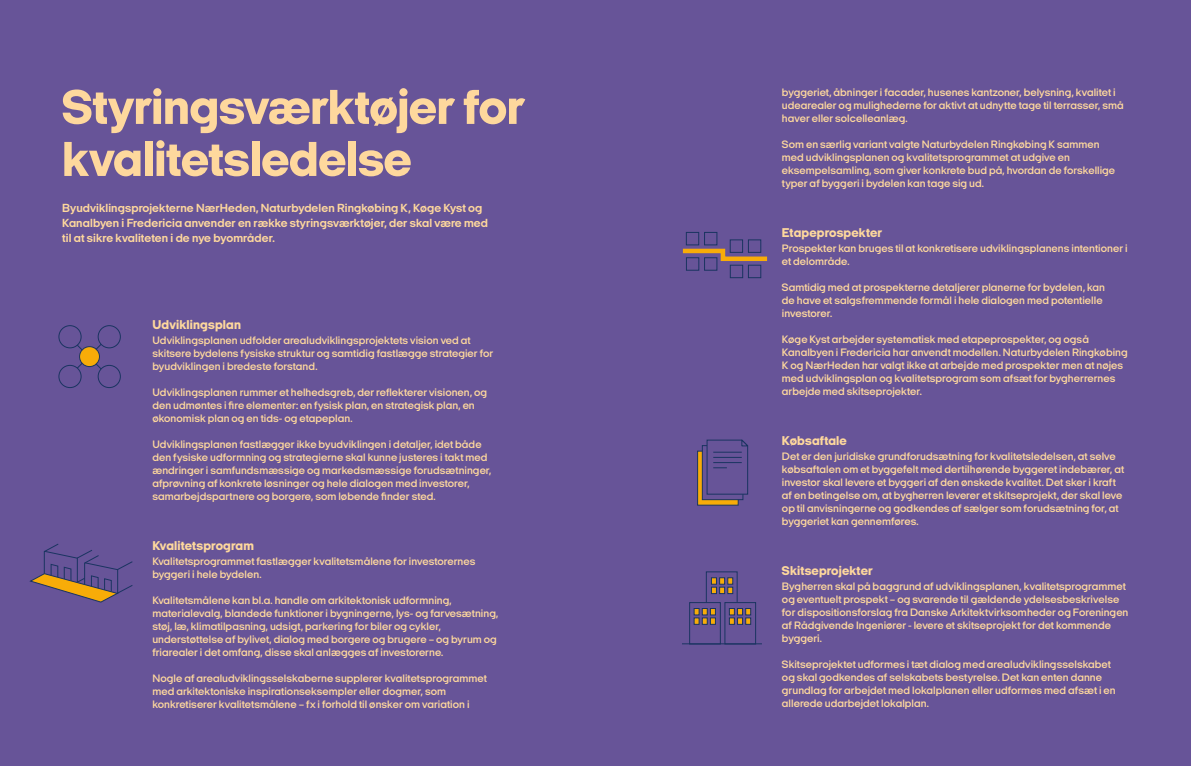
<style>
.page{position:relative;width:1191px;height:766px;background:#fff}
.page>*{position:absolute;margin:0;border:0;box-sizing:border-box;transform-origin:0 0}
.t1{font:800 50px/52px "Italian Plate No Two Exp";letter-spacing:-.005em;color:#fed89d}
.t2{font:800 13px "Italian Plate No Two Exp";letter-spacing:.01em;color:#fed89d}
.t3{font:700 12px/15px "Italian Plate No Two Exp";letter-spacing:.01em;color:#fed89d}
.t4{font:11px/13px "Italian Plate No Two Exp D Bd";letter-spacing:.005em;color:#fed89d}
</style>
<div class="page">
<div style="left:0;top:0;width:1191px;height:765px;background:#675498"></div>
<svg style="left:65px;top:332px;width:48px;height:48px"></svg>
<div style="left:80px;top:346px;width:19px;height:20px;background:#f8ac08;border-radius:50%"></div>
<div style="left:79px;top:346px;width:21px;height:21px;border:1px solid #1a3461;border-radius:50%"></div>
<div style="left:59px;top:325px;width:22px;height:23px;background:#675498;border-radius:50%"></div>
<div style="left:59px;top:325px;width:22px;height:23px;border:1px solid #1a3461;border-radius:50%"></div>
<div style="left:98px;top:325px;width:22px;height:23px;background:#675498;border-radius:50%"></div>
<div style="left:98px;top:325px;width:23px;height:23px;border:1px solid #1a3461;border-radius:50%"></div>
<div style="left:59px;top:365px;width:22px;height:22px;background:#675498;border-radius:50%"></div>
<div style="left:59px;top:365px;width:22px;height:23px;border:1px solid #1a3461;border-radius:50%"></div>
<div style="left:98px;top:365px;width:22px;height:22px;background:#675498;border-radius:50%"></div>
<div style="left:98px;top:365px;width:23px;height:23px;border:1px solid #1a3461;border-radius:50%"></div>
<div style="left:689px;top:602px;width:31px;height:42px;border:1px solid #1a3461"></div>
<svg style="left:693px;top:608px;width:6px;height:7px"></svg>
<svg style="left:693px;top:617px;width:6px;height:7px"></svg>
<div style="left:724px;top:602px;width:32px;height:42px;border:1px solid #1a3461"></div>
<svg style="left:738px;top:608px;width:5px;height:7px"></svg>
<svg style="left:745px;top:608px;width:6px;height:7px"></svg>
<svg style="left:702px;top:571px;width:36px;height:53px"></svg>
<svg style="left:737px;top:617px;width:6px;height:7px"></svg>
<svg style="left:745px;top:617px;width:6px;height:7px"></svg>
<svg style="left:711px;top:577px;width:6px;height:7px"></svg>
<svg style="left:719px;top:577px;width:6px;height:7px"></svg>
<svg style="left:727px;top:577px;width:6px;height:7px"></svg>
<svg style="left:711px;top:586px;width:6px;height:7px"></svg>
<svg style="left:719px;top:586px;width:6px;height:7px"></svg>
<svg style="left:727px;top:586px;width:6px;height:7px"></svg>
<hr style="left:682px;top:643px;width:80px;height:1px;background:#1a3461">
<svg style="left:697px;top:450px;width:41px;height:55px"></svg>
<div style="left:702px;top:445px;width:41px;height:55px;background:#675498;border:1px solid #1a3461"></div>
<svg style="left:706px;top:439px;width:43px;height:55px"></svg>
<div style="left:686px;top:232px;width:13px;height:13px;border:1px solid #1a3461"></div>
<div style="left:686px;top:257px;width:13px;height:13px;border:1px solid #1a3461"></div>
<div style="left:730px;top:239px;width:13px;height:14px;border:1px solid #1a3461"></div>
<div style="left:730px;top:265px;width:13px;height:13px;border:1px solid #1a3461"></div>
<div style="left:704px;top:257px;width:13px;height:13px;border:1px solid #1a3461"></div>
<div style="left:704px;top:232px;width:13px;height:13px;border:1px solid #1a3461"></div>
<div style="left:748px;top:265px;width:13px;height:13px;border:1px solid #1a3461"></div>
<div style="left:748px;top:239px;width:13px;height:14px;border:1px solid #1a3461"></div>
<svg style="left:680px;top:246px;width:89px;height:17px"></svg>
<svg style="left:29px;top:543px;width:104px;height:59px"></svg>
<h1 class="t1" style="left:62px;top:81px;width:464px">Styringsværktøjer for kvalitetsledelse</h1>
<p class="t4" style="left:782px;top:85px;width:343px">byggeriet, åbninger i facader, husenes kantzoner, belysning, kvalitet i udearealer og mulighederne for aktivt at udnytte tage til terrasser, små haver eller solcelleanlæg.</p>
<p class="t4" style="left:782px;top:137px;width:335px">Som en særlig variant valgte Naturbydelen Ringkøbing K sammen med udviklingsplanen og kvalitetsprogrammet at udgive en eksempelsamling, som giver konkrete bud på, hvordan de forskellige typer af byggeri i bydelen kan tage sig ud.</p>
<p class="t2" style="left:782px;top:225px;width:102px">Etapeprospekter</p>
<p class="t4" style="left:782px;top:241px;width:347px">Prospekter kan bruges til at konkretisere udviklingsplanens intentioner i et delområde.</p>
<p class="t4" style="left:782px;top:280px;width:325px">Samtidig med at prospekterne detaljerer planerne for bydelen, kan de have et salgsfremmende formål i hele dialogen med potentielle investorer.</p>
<p class="t4" style="left:782px;top:332px;width:347px">Køge Kyst arbejder systematisk med etapeprospekter, og også Kanalbyen i Fredericia har anvendt modellen. Naturbydelen Ringkøbing K og NærHeden har valgt ikke at arbejde med prospekter men at nøjes med udviklingsplan og kvalitetsprogram som afsæt for bygherrernes arbejde med skitseprojekter.</p>
<p class="t2" style="left:782px;top:433px;width:66px">Købsaftale</p>
<p class="t4" style="left:782px;top:449px;width:344px">Det er den juridiske grundforudsætning for kvalitetsledelsen, at selve købsaftalen om et byggefelt med dertilhørende byggeret indebærer, at investor skal levere et byggeri af den ønskede kvalitet. Det sker i kraft af en betingelse om, at bygherren leverer et skitseprojekt, der skal leve op til anvisningerne og godkendes af sælger som forudsætning for, at byggeriet kan gennemføres.</p>
<p class="t2" style="left:782px;top:563px;width:92px">Skitseprojekter</p>
<p class="t4" style="left:782px;top:579px;width:348px">Bygherren skal på baggrund af udviklingsplanen, kvalitetsprogrammet og eventuelt prospekt – og svarende til gældende ydelsesbeskrivelse for dispositionsforslag fra Danske Arkitektvirksomheder og Foreningen af Rådgivende Ingeniører - levere et skitseprojekt for det kommende byggeri.</p>
<p class="t4" style="left:782px;top:657px;width:335px">Skitseprojektet udformes i tæt dialog med arealudviklingsselskabet og skal godkendes af selskabets bestyrelse. Det kan enten danne grundlag for arbejdet med lokalplanen eller udformes med afsæt i en allerede udarbejdet lokalplan.</p>
<p class="t3" style="left:62px;top:201px;width:427px">Byudviklingsprojekterne NærHeden, Naturbydelen Ringkøbing K, Køge Kyst og<br>Kanalbyen i Fredericia anvender en række styringsværktøjer, der skal være med til at sikre kvaliteten i de nye byområder.</p>
<p class="t2" style="left:152px;top:317px;width:90px">Udviklingsplan</p>
<p class="t4" style="left:152px;top:333px;width:342px">Udviklingsplanen udfolder arealudviklingsprojektets vision ved at skitsere bydelens fysiske struktur og samtidig fastlægge strategier for byudviklingen i bredeste forstand.</p>
<p class="t4" style="left:152px;top:385px;width:336px">Udviklingsplanen rummer et helhedsgreb, der reflekterer visionen, og den udmøntes i fire elementer: en fysisk plan, en strategisk plan, en økonomisk plan og en tids- og etapeplan.</p>
<p class="t4" style="left:152px;top:437px;width:340px">Udviklingsplanen fastlægger ikke byudviklingen i detaljer, idet både den fysiske udformning og strategierne skal kunne justeres i takt med ændringer i samfundsmæssige og markedsmæssige forudsætninger, afprøvning af konkrete løsninger og hele dialogen med investorer, samarbejdspartnere og borgere, som løbende finder sted.</p>
<p class="t2" style="left:152px;top:538px;width:103px">Kvalitetsprogram</p>
<p class="t4" style="left:152px;top:554px;width:324px">Kvalitetsprogrammet fastlægger kvalitetsmålene for investorernes byggeri i hele bydelen.</p>
<p class="t4" style="left:152px;top:593px;width:347px">Kvalitetsmålene kan bl.a. handle om arkitektonisk udformning, materialevalg, blandede funktioner i bygningerne, lys- og farvesætning, støj, læ, klimatilpasning, udsigt, parkering for biler og cykler, understøttelse af bylivet, dialog med borgere og brugere – og byrum og friarealer i det omfang, disse skal anlægges af investorerne.</p>
<p class="t4" style="left:152px;top:671px;width:336px">Nogle af arealudviklingsselskaberne supplerer kvalitetsprogrammet med arkitektoniske inspirationseksempler eller dogmer, som konkretiserer kvalitetsmålene – fx i forhold til ønsker om variation i</p>
</div>
